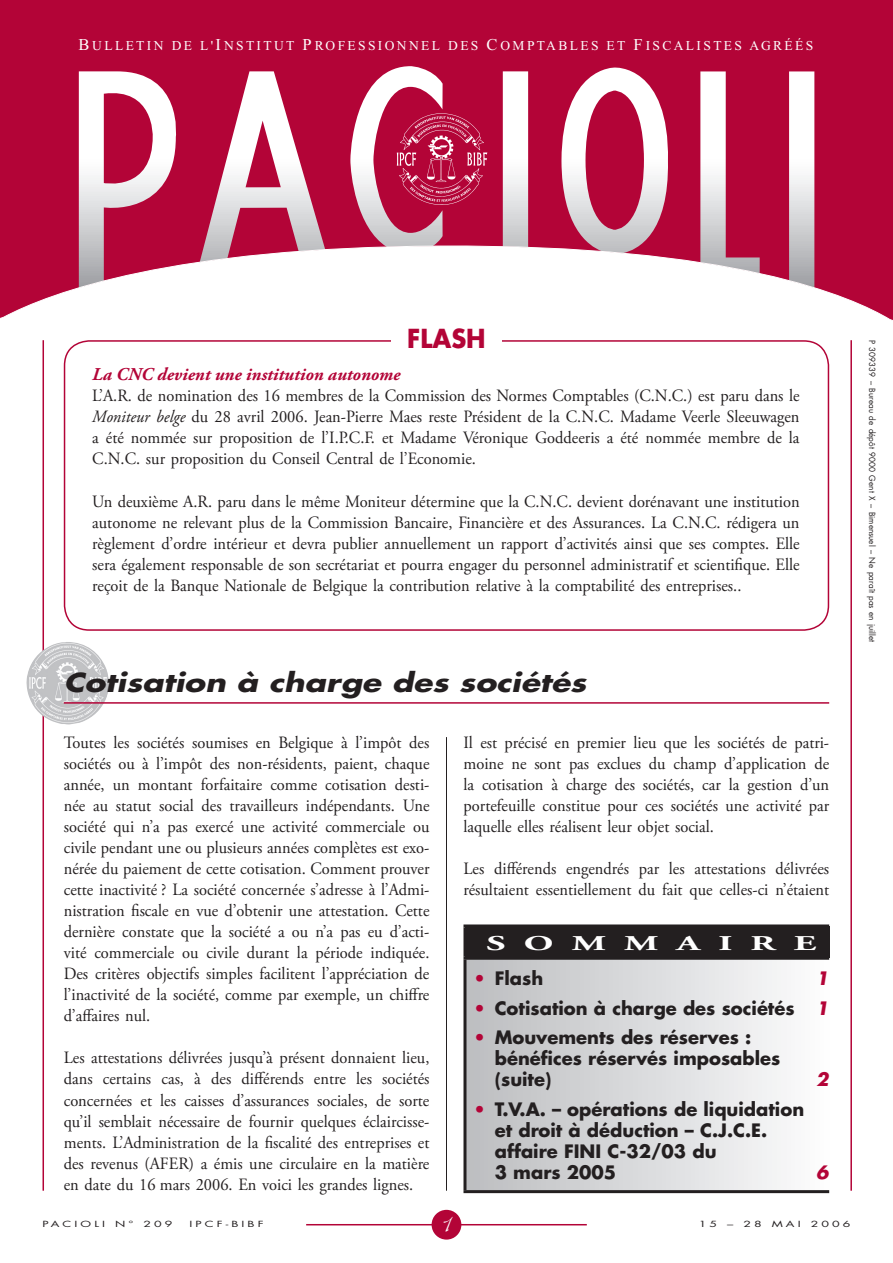
<style>
.page{position:relative;width:893px;height:1263px;background:#fff}
.page>*{position:absolute;margin:0;border:0;box-sizing:border-box;transform-origin:0 0}
.t1{font:italic 700 25.5px "Futura";color:#231f20;scale:1.23 1}
.t2{font:700 25.5px "Futura";color:#b30437;scale:.95 1}
.t3{font:700 21px "Adobe Garamond Pro";color:#fff;scale:1.8 1}
.t4{font:700 18px/21px "Futura";color:#231f20}
.t5{font:italic 700 18px "Adobe Garamond Pro";color:#b30437}
.t6{font:700 18px/29.5px "Futura";color:#b30437;text-align:justify}
.t7{font:italic 700 18px "Futura";color:#b30437}
.t8{font:17.25px/21px "Adobe Garamond Pro";color:#231f20;text-align:justify;scale:.95 1}
.t9{font:13.5px "Times New Roman";letter-spacing:.175em;color:#fff}
.t10{font:8.25px "Futura";color:#231f20}
.t11{font:8.25px "Futura";letter-spacing:.25em;color:#231f20;scale:1.5 1}
.t12{font:8.25px "Futura";color:#231f20;scale:1.5 1}
.s1{font-size:16.5px}
.s2{font-style:italic}
.s3{font-style:italic;color:#b30437}
</style>
<div class="page">
<div style="left:0;top:0;width:893px;height:244px;background:#b30437"></div>
<svg style="left:79px;top:71px;width:97px;height:173px"></svg>
<svg style="left:350px;top:66px;width:93px;height:178px"></svg>
<svg style="left:200px;top:71px;width:125px;height:173px"></svg>
<svg style="left:503px;top:71px;width:25px;height:173px"></svg>
<svg style="left:789px;top:71px;width:25px;height:173px"></svg>
<svg style="left:700px;top:71px;width:60px;height:173px"></svg>
<svg style="left:561px;top:67px;width:107px;height:177px"></svg>
<svg style="left:0;top:244px;width:893px;height:76px"></svg>
<img style="left:397px;top:106px;width:90px;height:105px">
<hr style="left:43px;top:340px;width:1px;height:851px;background:#b30437">
<hr style="left:850px;top:340px;width:2px;height:851px;background:#b30437">
<hr style="left:306px;top:1224px;width:281px;height:1px;background:#b30437">
<div style="left:432px;top:1210px;width:29px;height:29px;background:#b30437;border-radius:50%"></div>
<div style="left:64px;top:340px;width:765px;height:291px;border:2px solid #b30437;border-radius:25px"></div>
<div style="left:391px;top:327px;width:111px;height:27px;background:#fff"></div>
<hr style="left:446px;top:737px;width:1px;height:454px;background:#231f20">
<img style="left:26px;top:642px;width:83px;height:83px">
<hr style="left:64px;top:702px;width:765px;height:2px;background:#b30437">
<div style="left:465px;top:926px;width:364px;height:32px;background:#231f20"></div>
<div style="left:465px;top:958px;width:364px;height:233px;background:linear-gradient(to right,#bbbdc0,#fcfdfd)"></div>
<hr style="left:463px;top:924px;width:366px;height:3px;background:#231f20">
<hr style="left:463px;top:927px;width:3px;height:30px;background:#231f20">
<hr style="left:463px;top:957px;width:366px;height:3px;background:#231f20">
<hr style="left:463px;top:960px;width:3px;height:230px;background:#231f20">
<hr style="left:463px;top:1190px;width:366px;height:3px;background:#231f20">
<p class="t9" style="left:78px;top:38px;width:736px"><span class="s1">B</span>ULLETIN DE L'<span class="s1">I</span>NSTITUT <span class="s1">P</span>ROFESSIONNEL DES <span class="s1">C</span>OMPTABLES ET <span class="s1">F</span>ISCALISTES AGRÉÉS</p>
<h1 class="t2" style="left:407px;top:321px;width:84px">FLASH</h1>
<p class="t5" style="left:92px;top:364px;width:310px">La CNC devient une institution autonome</p>
<p class="t8" style="left:92px;top:386px;width:746px">L’A.R. de nomination des 16 membres de la Commission des Normes Comptables (C.N.C.) est paru dans le <span class="s2">Moniteur belge</span> du 28 avril 2006. Jean-Pierre Maes reste Président de la C.N.C. Madame Veerle Sleeuwagen a été nommée sur proposition de l’I.P.C.F. et Madame Véronique Goddeeris a été nommée membre de la C.N.C. sur proposition du Conseil Central de l’Economie.</p>
<p class="t8" style="left:92px;top:491px;width:746px">Un deuxième A.R. paru dans le même Moniteur détermine que la C.N.C. devient dorénavant une institution autonome ne relevant plus de la Commission Bancaire, Financière et des Assurances. La C.N.C. rédigera un règlement d’ordre intérieur et devra publier annuellement un rapport d’activités ainsi que ses comptes. Elle sera également responsable de son secrétariat et pourra engager du personnel administratif et scientifique. Elle reçoit de la Banque Nationale de Belgique la contribution relative à la comptabilité des entreprises..</p>
<h1 class="t1" style="left:64px;top:665px;width:426px">Cotisation à charge des sociétés</h1>
<p class="t8" style="left:64px;top:733px;width:386px">Toutes les sociétés soumises en Belgique à l’impôt des sociétés ou à l’impôt des non-résidents, paient, chaque année, un montant forfaitaire comme cotisation desti&shy;née au statut social des travailleurs indépendants. Une société qui n’a pas exercé une activité commerciale ou civile pendant une ou plusieurs années complètes est exo&shy;nérée du paiement de cette cotisation. Comment prouver cette inactivité ? La société concernée s’adresse à l’Admi&shy;nistration fiscale en vue d’obtenir une attestation. Cette dernière constate que la société a ou n’a pas eu d’acti&shy;vité commerciale ou civile durant la période indiquée.<br>Des critères objectifs simples facilitent l’appréciation de l’inactivité de la société, comme par exemple, un chiffre d’affaires nul.</p>
<p class="t8" style="left:64px;top:1048px;width:386px">Les attestations délivrées jusqu’à présent donnaient lieu, dans certains cas, à des différends entre les sociétés concernées et les caisses d’assurances sociales, de sorte qu’il semblait nécessaire de fournir quelques éclaircisse&shy;ments. L’Administration de la fiscalité des entreprises et des revenus (AFER) a émis une circulaire en la matière en date du 16 mars 2006. En voici les grandes lignes.</p>
<p class="t8" style="left:463px;top:733px;width:386px">Il est précisé en premier lieu que les sociétés de patri&shy;moine ne sont pas exclues du champ d’application de la cotisation à charge des sociétés, car la gestion d’un portefeuille constitue pour ces sociétés une activité par laquelle elles réalisent leur objet social.</p>
<p class="t8" style="left:463px;top:859px;width:386px">Les différends engendrés par les attestations délivrées résultaient essentiellement du fait que celles-ci n’étaient</p>
<p class="t3" style="left:486px;top:931px;width:185px">S O M M A I R E</p>
<p class="t4" style="left:495px;top:968px;width:50px">Flash</p>
<p class="t4" style="left:495px;top:963px;width:335px;line-height:29.5px;text-align:justify;text-indent:321px"><span class="s3">1<br></span>Cotisation à charge des sociétés <span class="s3">1<br></span>Mouvements des réserves :</p>
<p class="t4" style="left:495px;top:1048px;width:287px">bénéfices réservés imposables (suite)</p>
<p class="t6" style="left:473px;top:963px;width:14px">• • •</p>
<p class="t7" style="left:816px;top:1068px;width:14px">2</p>
<p class="t6" style="left:473px;top:1094px;width:14px">•</p>
<p class="t4" style="left:495px;top:1098px;width:311px">T.V.A. – opérations de liquidation et droit à déduction – C.J.C.E. affaire FINI C-32/03 du<br>3 mars 2005</p>
<p class="t7" style="left:816px;top:1160px;width:14px">6</p>
<p class="t11" style="left:43px;top:1218px;width:88px">PACIOLI N° 209</p>
<p class="t11" style="left:189px;top:1218px;width:51px">IPCF-BIBF</p>
<p class="t12" style="left:699px;top:1218px;width:64px">15 – 28 mai</p>
<p class="t12" style="left:811px;top:1218px;width:28px">2006</p>
<p class="t10" style="left:877px;top:340px;width:304px;rotate:90deg">P 309339 – Bureau de dépôt 9000 Gent X – Bimensuel – Ne paraît pas en juillet</p>
</div>
